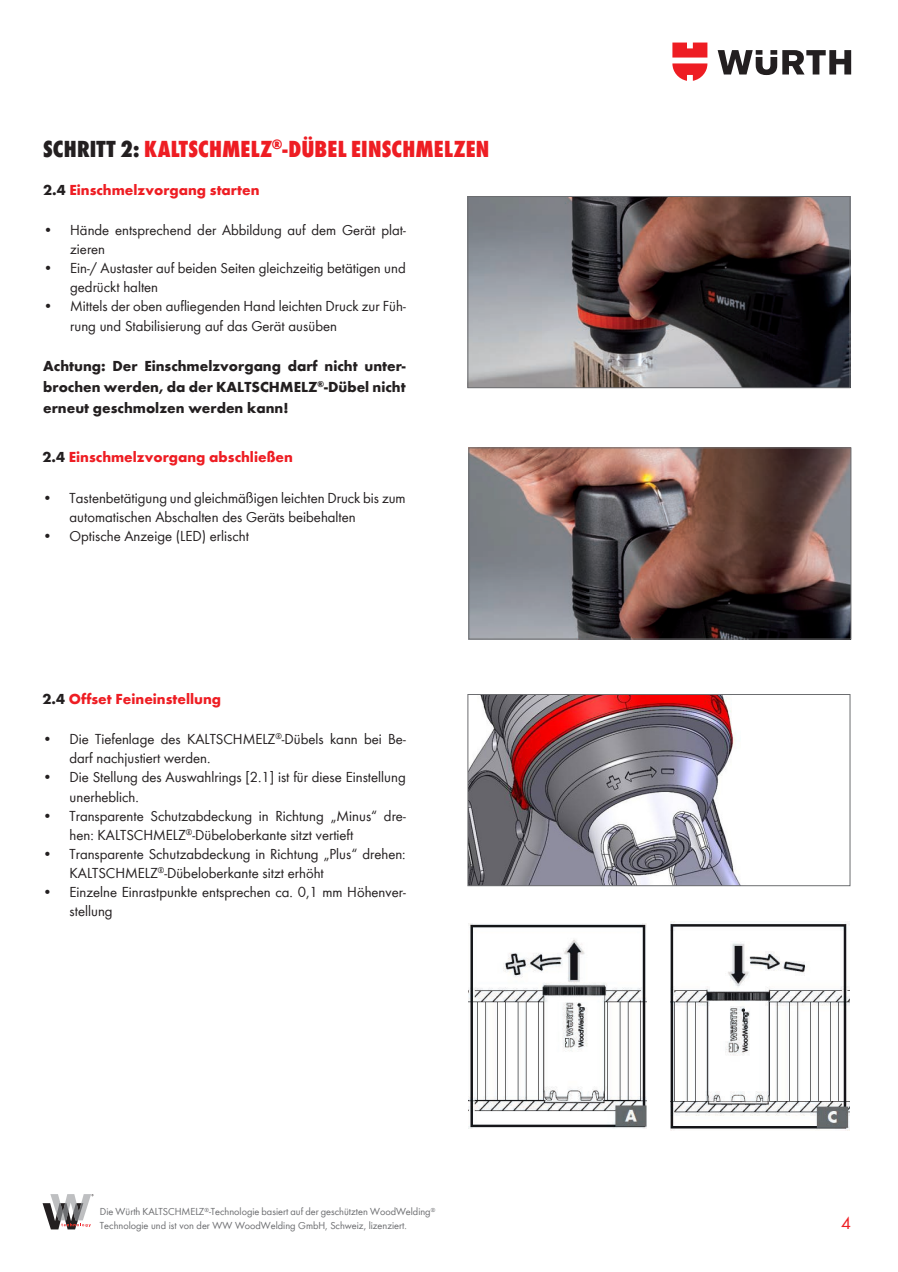
<style>
.page{position:relative;width:898px;height:1272px;background:#fff}
.page>*{position:absolute;margin:0;border:0;box-sizing:border-box;transform-origin:0 0}
.t1{font:800 condensed 24px "Wuerth Global";letter-spacing:.01em;color:#ee1d23}
.t2{font:18px "Wuerth";color:#ee1d23}
.t3{font:15px/19.2px "Wuerth Global";color:#231f20}
.t4{font:700 15px/21px "Wuerth Global";color:#231f20;text-align:justify}
.t5{font:700 15px "Wuerth Global";color:#ee1d23}
.t6{font:10.5px/13.5px "Wuerth Global";color:#6c6d70}
.s1{color:#231f20}
.s2{font-family:"Wuerth Extra Bold Cond Caps";font-weight:400;font-stretch:normal}
</style>
<div class="page">
<svg style="left:717px;top:50px;width:133px;height:25px"></svg>
<svg style="left:672px;top:43px;width:35px;height:38px"></svg>
<img style="left:469px;top:198px;width:378px;height:188px">
<div style="left:467px;top:196px;width:382px;height:192px;border:1px solid #6c6d70"></div>
<img style="left:470px;top:449px;width:378px;height:188px">
<div style="left:468px;top:447px;width:382px;height:192px;border:1px solid #6c6d70"></div>
<img style="left:469px;top:696px;width:271px;height:187px">
<div style="left:467px;top:694px;width:382px;height:191px;border:1px solid #6c6d70"></div>
<img style="left:468px;top:923px;width:178px;height:205px">
<img style="left:670px;top:921px;width:179px;height:209px">
<svg style="left:43px;top:1194px;width:51px;height:35px"></svg>
<h1 class="t1" style="left:43px;top:135px;width:447px"><span class="s1">SCHRITT 2:</span> KALTSCHME<span class="s2">LZ</span><sup>®</sup>-DÜBEL EINSCHMELZEN</h1>
<p class="t5" style="left:43px;top:181px;width:218px"><span class="s1">2.4</span> Einschmelzvorgang starten</p>
<p class="t3" style="left:70px;top:220px;width:337px;text-indent:-27px">• Hände entsprechend der Abbildung auf dem Gerät plat&shy;zieren</p>
<p class="t3" style="left:70px;top:258px;width:337px;text-indent:-27px">• Ein-/ Austaster auf beiden Seiten gleichzeitig betätigen und gedrückt halten</p>
<p class="t3" style="left:70px;top:297px;width:337px;text-indent:-27px">• Mittels der oben aufliegenden Hand leichten Druck zur Füh&shy;rung und Stabilisierung auf das Gerät ausüben</p>
<p class="t4" style="left:43px;top:355px;width:364px">Achtung: Der Einschmelzvorgang darf nicht unter&shy;brochen werden, da der KALTSCHMELZ<sup>®</sup>-Dübel nicht erneut geschmolzen werden kann!</p>
<p class="t5" style="left:43px;top:448px;width:252px"><span class="s1">2.4</span> Einschmelzvorgang abschließen</p>
<p class="t3" style="left:70px;top:488px;width:337px;text-indent:-27px">• Tastenbetätigung und gleichmäßigen leichten Druck bis zum automatischen Abschalten des Geräts beibehalten</p>
<p class="t3" style="left:43px;top:526px;width:208px">• Optische Anzeige (LED) erlischt</p>
<p class="t5" style="left:43px;top:690px;width:180px"><span class="s1">2.4</span> Offset Feineinstellung</p>
<p class="t3" style="left:70px;top:729px;width:337px;text-indent:-27px">• Die Tiefenlage des KALTSCHMELZ<sup>®</sup>-Dübels kann bei Be&shy;darf nachjustiert werden.</p>
<p class="t3" style="left:70px;top:767px;width:337px;text-indent:-27px">• Die Stellung des Auswahlrings [2.1] ist für diese Einstellung unerheblich.</p>
<p class="t3" style="left:70px;top:806px;width:337px;text-indent:-27px">• Transparente Schutzabdeckung in Richtung „Minus“ dre&shy;hen: KALTSCHMELZ<sup>®</sup>-Dübeloberkante sitzt vertieft</p>
<p class="t3" style="left:70px;top:844px;width:337px;text-indent:-27px">• Transparente Schutzabdeckung in Richtung „Plus“ drehen:<br>KALTSCHMELZ<sup>®</sup>-Dübeloberkante sitzt erhöht</p>
<p class="t3" style="left:70px;top:882px;width:337px;text-indent:-27px">• Einzelne Einrastpunkte entsprechen ca. 0,1 mm Höhenver&shy;stellung</p>
<p class="t6" style="left:100px;top:1204px;width:336px">Die Würth KALTSCHMELZ<sup>®</sup>-Technologie basiert auf der geschützten WoodWelding<sup>®<br></sup>Technologie und ist von der WW WoodWelding GmbH, Schweiz, lizenziert.</p>
<p class="t2" style="left:840px;top:1210px;width:11px">4</p>
</div>
